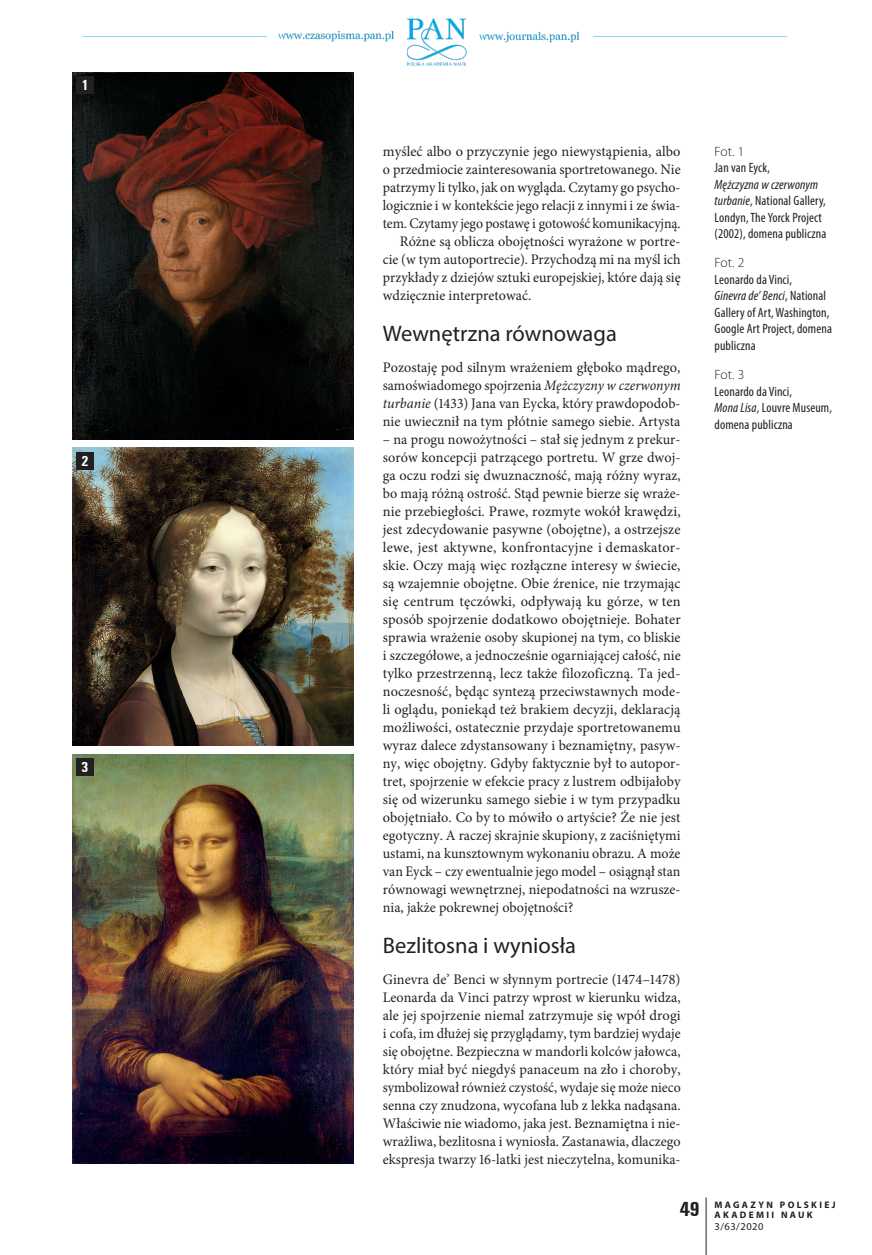
<style>
.page{position:relative;width:872px;height:1255px;background:#fff}
.page>*{position:absolute;margin:0;border:0;box-sizing:border-box;transform-origin:0 0}
.t1{font:22.5px "Myriad Pro";color:#231f20}
.t2{font:700 condensed 15px "Unitus TEE";color:#fff}
.t3{font:14.55px/18px "Minion Pro";color:#231f20;text-align:justify}
.t4{font:14.55px "Minion Pro";color:#231f20;scale:.96 1}
.t5{font:14.55px "Minion Pro";color:#231f20;scale:.95 1}
.t6{font:condensed 13.5px/16.5px "Myriad Pro";letter-spacing:.01em;color:#231f20}
.t7{font:300 13.5px "Myriad Pro";letter-spacing:-.005em;color:#231f20}
.t8{font:10.5px "Myriad Pro";letter-spacing:.05em;color:#231f20}
.t9{font:700 9.45px/10.5px "Myriad Pro";letter-spacing:.245em;color:#231f20}
.s1{font-style:italic}
.s2{font-family:"Unitus TEE";font-stretch:condensed;font-size:21px}
</style>
<div class="page">
<img style="left:82px;top:18px;width:706px;height:48px">
<hr style="left:706px;top:1197px;width:1px;height:57px;background:#231f20">
<img style="left:72px;top:72px;width:281px;height:367px">
<img style="left:72px;top:448px;width:281px;height:297px">
<img style="left:72px;top:754px;width:281px;height:409px">
<div style="left:77px;top:77px;width:17px;height:17px;background:#231f20"></div>
<div style="left:77px;top:452px;width:17px;height:17px;background:#231f20"></div>
<div style="left:77px;top:758px;width:17px;height:17px;background:#231f20"></div>
<p class="t2" style="left:82px;top:76px;width:9px">1</p>
<p class="t2" style="left:82px;top:452px;width:9px">2</p>
<p class="t2" style="left:82px;top:758px;width:9px">3</p>
<p class="t3" style="left:383px;top:142px;width:299px">myśleć albo o przyczynie jego niewystąpienia, albo</p>
<p class="t3" style="left:383px;top:160px;width:299px">o przedmiocie zainteresowania sportretowanego. Nie</p>
<p class="t4" style="left:383px;top:177px;width:312px">patrzymy li tylko, jak on wygląda. Czytamy go psycho-</p>
<p class="t4" style="left:383px;top:195px;width:312px">logicznie i w kontekście jego relacji z innymi i ze świa-</p>
<p class="t5" style="left:383px;top:213px;width:315px">tem. Czytamy jego postawę i gotowość komunikacyjną.</p>
<p class="t3" style="left:400px;top:232px;width:282px">Różne są oblicza obojętności wyrażone w portre-</p>
<p class="t3" style="left:383px;top:250px;width:299px">cie (w tym autoportrecie). Przychodzą mi na myśl ich</p>
<p class="t3" style="left:383px;top:268px;width:299px">przykłady z dziejów sztuki europejskiej, które dają się</p>
<p class="t3" style="left:383px;top:286px;width:150px">wdzięcznie interpretować.</p>
<h1 class="t1" style="left:383px;top:319px;width:235px">Wewnętrzna równowaga</h1>
<p class="t3" style="left:383px;top:358px;width:299px">Pozostaję pod silnym wrażeniem głęboko mądrego, samoświadomego spojrzenia <span class="s1">Mężczyzny w czerwonym turbanie</span> (1433) Jana van Eycka, który prawdopodob&shy;nie uwiecznił na tym płótnie samego siebie. Artysta</p>
<p class="t3" style="left:383px;top:430px;width:299px">– na progu nowożytności – stał się jednym z prekur&shy;sorów koncepcji patrzącego portretu. W grze dwoj&shy;ga oczu rodzi się dwuznaczność, mają różny wyraz, bo mają różną ostrość. Stąd pewnie bierze się wraże&shy;nie przebiegłości. Prawe, rozmyte wokół krawędzi, jest zdecydowanie pasywne (obojętne), a ostrzejsze lewe, jest aktywne, konfrontacyjne i demaskator&shy;skie. Oczy mają więc rozłączne interesy w świecie, są wzajemnie obojętne. Obie źrenice, nie trzymając się centrum tęczówki, odpływają ku górze, w ten sposób spojrzenie dodatkowo obojętnieje. Bohater sprawia wrażenie osoby skupionej na tym, co bliskie i szczegółowe, a jednocześnie ogarniającej całość, nie tylko przestrzenną, lecz także filozoficzną. Ta jed&shy;noczesność, będąc syntezą przeciwstawnych mode&shy;li oglądu, poniekąd też brakiem decyzji, deklaracją możliwości, ostatecznie przydaje sportretowanemu wyraz dalece zdystansowany i beznamiętny, pasyw&shy;ny, więc obojętny. Gdyby faktycznie był to autopor&shy;tret, spojrzenie w efekcie pracy z lustrem odbijałoby się od wizerunku samego siebie i w tym przypadku obojętniało. Co by to mówiło o artyście? Że nie jest egotyczny. A raczej skrajnie skupiony, z zaciśniętymi ustami, na kunsztownym wykonaniu obrazu. A może van Eyck – czy ewentualnie jego model – osiągnął stan równowagi wewnętrznej, niepodatności na wzrusze&shy;nia, jakże pokrewnej obojętności?</p>
<h1 class="t1" style="left:383px;top:931px;width:195px">Bezlitosna i wyniosła</h1>
<p class="t3" style="left:383px;top:970px;width:299px">Ginevra de’ Benci w słynnym portrecie (1474–1478)<br>Leonarda da Vinci patrzy wprost w kierunku widza, ale jej spojrzenie niemal zatrzymuje się wpół drogi i cofa, im dłużej się przyglądamy, tym bardziej wydaje się obojętne. Bezpieczna w mandorli kolców jałowca, który miał być niegdyś panaceum na zło i choroby, symbolizował również czystość, wydaje się może nieco senna czy znudzona, wycofana lub z lekka nadąsana.<br>Właściwie nie wiadomo, jaka jest. Beznamiętna i nie&shy;wrażliwa, bezlitosna i wyniosła. Zastanawia, dlaczego ekspresja twarzy 16-latki jest nieczytelna, komunika-</p>
<p class="t7" style="left:714px;top:143px;width:31px">Fot. 1</p>
<p class="t6" style="left:714px;top:159px;width:57px">Jan van Eyck,</p>
<p class="t6" style="left:714px;top:176px;width:113px"><span class="s1">Mężczyzna w czerwonym turbanie</span>, National Gallery,<br>Londyn, The Yorck Project (2002), domena publiczna</p>
<p class="t7" style="left:714px;top:255px;width:31px">Fot. 2</p>
<p class="t6" style="left:714px;top:271px;width:119px">Leonardo da Vinci,<br><span class="s1">Ginevra de’ Benci</span>, National<br>Gallery of Art, Washington,<br>Google Art Project, domena publiczna</p>
<p class="t7" style="left:714px;top:366px;width:31px">Fot. 3</p>
<p class="t6" style="left:714px;top:383px;width:119px">Leonardo da Vinci,<br><span class="s1">Mona Lisa</span>, Louvre Museum, domena publiczna</p>
<p class="t9" style="left:714px;top:1198px;width:123px;text-indent:-35px"><span class="s2">49</span> MAGAZYN POLSKIEJ<br>AKADEMII NAUK</p>
<p class="t8" style="left:714px;top:1220px;width:50px">3/63/2020</p>
</div>
